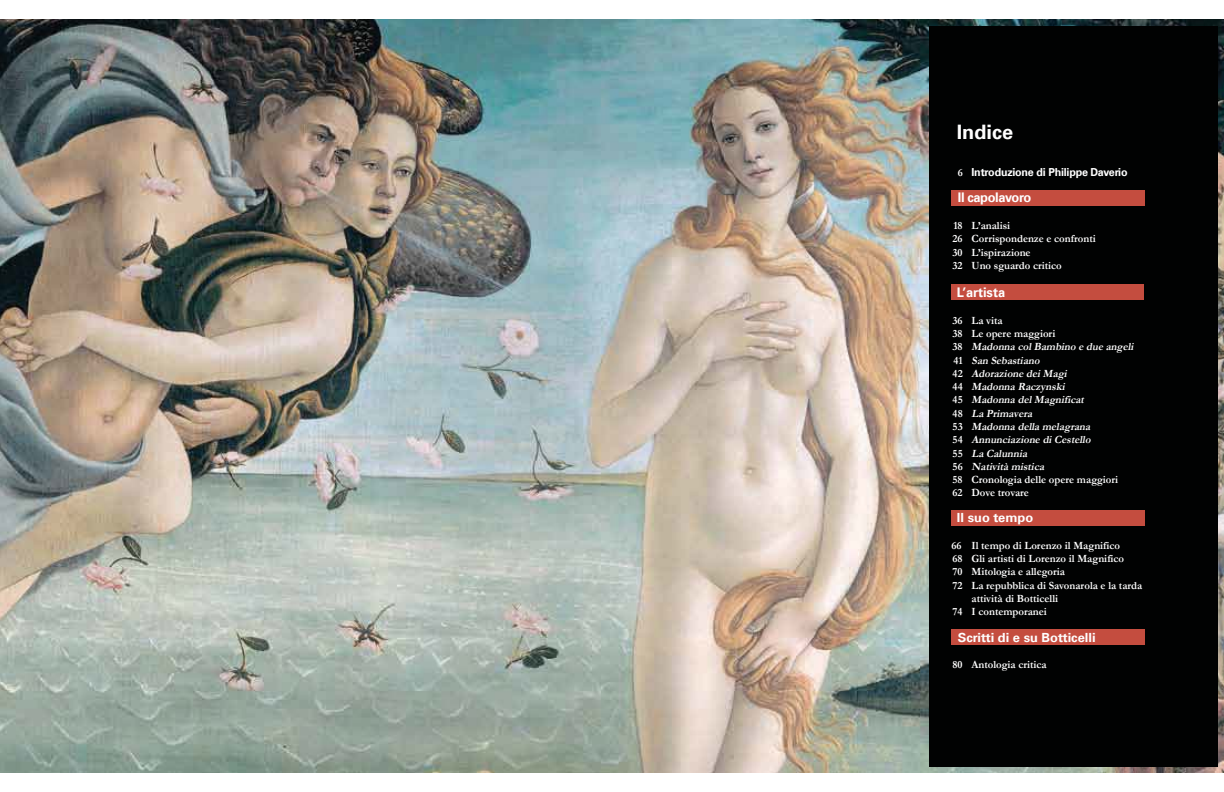
<style>
.page{position:relative;width:1224px;height:792px;background:#fff}
.page>*{position:absolute;margin:0;border:0;box-sizing:border-box;transform-origin:0 0}
.t1{font:700 19.9px "Univers";color:#fff}
.t2{font:700 13.3px "Univers";letter-spacing:-.03em;color:#fff}
.t3{font:700 13.3px "Univers";color:#fff}
.t4{font:700 12.6px "Univers";color:#fff}
.t5{font:italic 700 11.1px/13.3px "Garamond";color:#fff}
.t6{font:700 11.1px/13.3px "Garamond";color:#fff}
.t7{font:700 11.1px "Univers";letter-spacing:-.02em;color:#fff}
.s1{font-family:"Garamond"}
.s2{font-style:normal}
</style>
<div class="page">
<img style="left:0;top:19px;width:1224px;height:754px">
<div style="left:929px;top:26px;width:289px;height:740px;background:#010202"></div>
<div style="left:951px;top:510px;width:194px;height:16px;background:#c44d3f"></div>
<div style="left:951px;top:190px;width:194px;height:16px;background:#c44d3f"></div>
<div style="left:951px;top:284px;width:192px;height:16px;background:#c44d3f"></div>
<div style="left:951px;top:630px;width:194px;height:15px;background:#c44d3f"></div>
<h1 class="t1" style="left:957px;top:121px;width:58px">Indice</h1>
<p class="t7" style="left:958px;top:165px;width:171px"><span class="s1">6</span> Introduzione di Philippe Daverio</p>
<p class="t2" style="left:958px;top:190px;width:75px">Il capolavoro</p>
<p class="t6" style="left:953px;top:219px;width:145px">18 L’analisi<br>26 Corrispondenze e confronti<br>30 L’ispirazione<br>32 Uno sguardo critico</p>
<p class="t3" style="left:957px;top:285px;width:50px">L’artista</p>
<p class="t5" style="left:953px;top:314px;width:185px"><span class="s2">36 La vita<br>38 Le opere maggiori<br>3 8</span> Madonna colBambino e due angeli<br><span class="s2">4 1</span> San Sebastiano<br><span class="s2">4 2</span> Adorazione deiMagi<br><span class="s2">4 4</span> Madonna Raczynski<br><span class="s2">4 5</span> Madonna delMagnificat<br><span class="s2">4 8</span> La Primavera<br><span class="s2">5 3</span> Madonna della melagrana<br><span class="s2">5 4</span> Annunciazione diCestello<br><span class="s2">5 5</span> La Calunnia<br><span class="s2">5 6</span> Natività mistica<br><span class="s2">58 Cronologia delle opere maggiori<br>62 Dove trovare</span></p>
<p class="t4" style="left:957px;top:511px;width:78px">Il suo tempo</p>
<p class="t6" style="left:952px;top:539px;width:170px">66 Il tempo di Lorenzo il Magnifico</p>
<p class="t6" style="left:953px;top:552px;width:173px">68 Gli artisti di Lorenzo il Magnifico</p>
<p class="t6" style="left:953px;top:566px;width:114px">70 Mitologia e allegoria</p>
<p class="t6" style="left:953px;top:579px;width:191px">72 La repubblica di Savonarola e la tarda</p>
<p class="t6" style="left:972px;top:592px;width:88px">attività di Botticelli</p>
<p class="t6" style="left:953px;top:605px;width:96px">74 I contemporanei</p>
<p class="t4" style="left:958px;top:630px;width:139px">Scritti di e su Botticelli</p>
<p class="t6" style="left:953px;top:659px;width:96px">80 Antologia critica</p>
</div>
